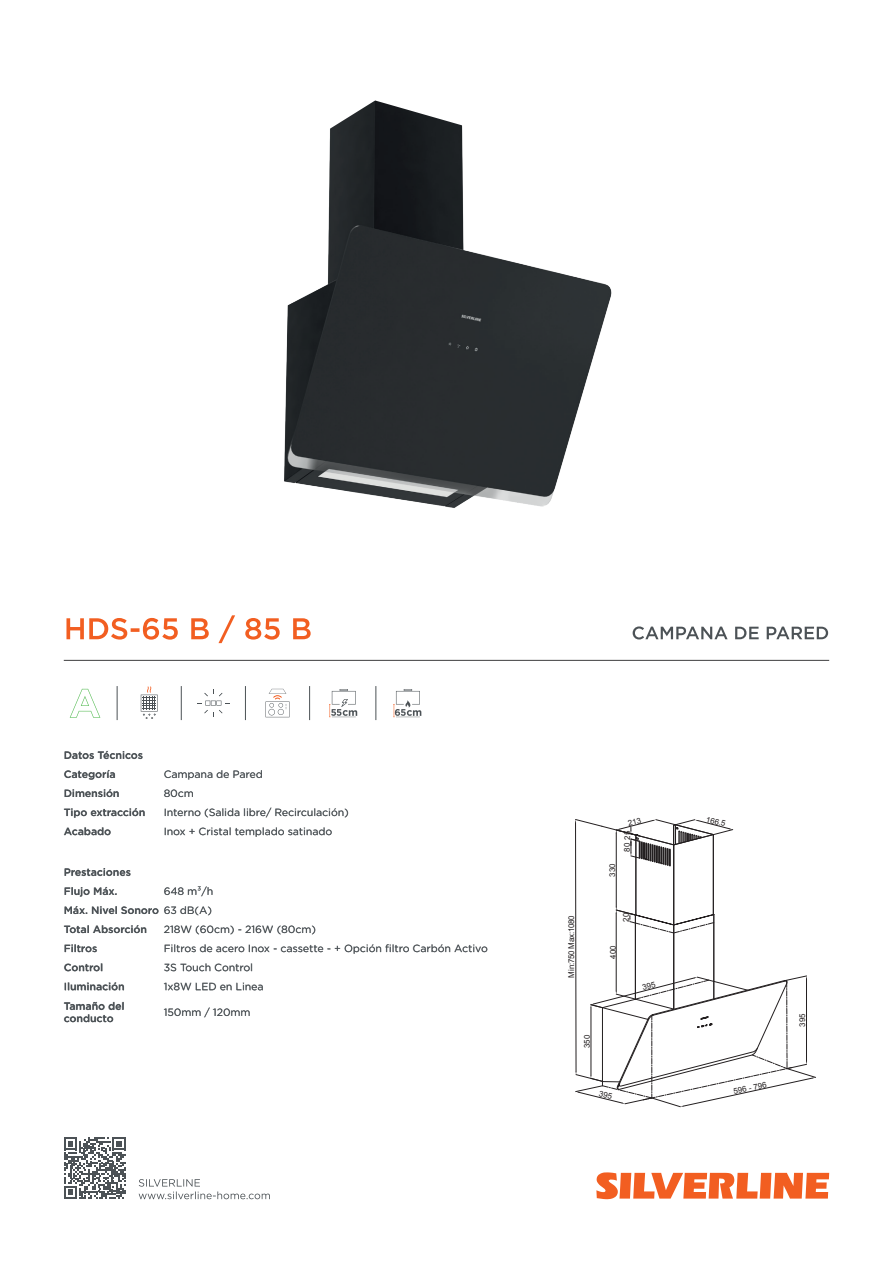
<style>
.page{position:relative;width:893px;height:1263px;background:#fff}
.page>*{position:absolute;margin:0;border:0;box-sizing:border-box;transform-origin:0 0}
.t1{font:10.5px "Gotham";color:#4c5256}
.t2{font:500 10.5px/19.2px "Gotham";color:#4c5256}
.t3{font:7.95px "Arial";color:#231f20}
.s1{font-weight:400}
</style>
<div class="page">
<svg style="left:596px;top:1172px;width:233px;height:27px"></svg>
<svg style="left:139px;top:1179px;width:131px;height:20px"></svg>
<svg style="left:64px;top:1137px;width:62px;height:62px"></svg>
<svg style="left:633px;top:626px;width:195px;height:13px"></svg>
<svg style="left:66px;top:615px;width:245px;height:28px"></svg>
<hr style="left:64px;top:660px;width:765px;height:1px;background:#3e3e3f">
<svg style="left:165px;top:827px;width:167px;height:10px"></svg>
<svg style="left:64px;top:827px;width:47px;height:8px"></svg>
<svg style="left:165px;top:808px;width:183px;height:9px"></svg>
<svg style="left:64px;top:808px;width:81px;height:10px"></svg>
<svg style="left:164px;top:789px;width:29px;height:8px"></svg>
<svg style="left:65px;top:789px;width:54px;height:8px"></svg>
<svg style="left:164px;top:770px;width:98px;height:9px"></svg>
<svg style="left:64px;top:770px;width:51px;height:9px"></svg>
<svg style="left:65px;top:751px;width:78px;height:8px"></svg>
<svg style="left:164px;top:1007px;width:86px;height:10px"></svg>
<svg style="left:64px;top:1002px;width:60px;height:20px"></svg>
<svg style="left:164px;top:983px;width:99px;height:7px"></svg>
<svg style="left:65px;top:982px;width:59px;height:8px"></svg>
<svg style="left:164px;top:964px;width:88px;height:7px"></svg>
<svg style="left:64px;top:964px;width:38px;height:7px"></svg>
<svg style="left:165px;top:944px;width:322px;height:10px"></svg>
<svg style="left:65px;top:944px;width:32px;height:8px"></svg>
<svg style="left:164px;top:925px;width:151px;height:9px"></svg>
<svg style="left:64px;top:925px;width:82px;height:8px"></svg>
<svg style="left:164px;top:906px;width:47px;height:9px"></svg>
<svg style="left:65px;top:906px;width:93px;height:8px"></svg>
<svg style="left:164px;top:886px;width:48px;height:10px"></svg>
<svg style="left:65px;top:887px;width:52px;height:9px"></svg>
<svg style="left:65px;top:868px;width:65px;height:8px"></svg>
<svg style="left:141px;top:686px;width:17px;height:33px"></svg>
<svg style="left:70px;top:689px;width:30px;height:29px"></svg>
<hr style="left:117px;top:686px;width:1px;height:34px;background:#4c5256">
<svg style="left:197px;top:689px;width:32px;height:28px"></svg>
<svg style="left:329px;top:689px;width:28px;height:29px"></svg>
<svg style="left:393px;top:689px;width:28px;height:29px"></svg>
<hr style="left:181px;top:686px;width:1px;height:34px;background:#4c5256">
<hr style="left:245px;top:686px;width:1px;height:34px;background:#4c5256">
<hr style="left:309px;top:686px;width:1px;height:34px;background:#4c5256">
<hr style="left:376px;top:686px;width:1px;height:34px;background:#4c5256">
<svg style="left:266px;top:689px;width:24px;height:28px"></svg>
<img style="left:284px;top:100px;width:328px;height:408px">
<svg style="left:575px;top:819px;width:241px;height:288px"></svg>
<p class="t2" style="left:64px;top:745px;width:81px">Datos Técnicos<br>Categoría</p>
<p class="t1" style="left:164px;top:767px;width:101px">Campana de Pared</p>
<p class="t2" style="left:64px;top:783px;width:57px">Dimensión</p>
<p class="t1" style="left:164px;top:786px;width:32px">80cm</p>
<p class="t2" style="left:64px;top:803px;width:83px">Tipo extracción</p>
<p class="t1" style="left:164px;top:806px;width:187px">Interno (Salida libre/ Recirculación)</p>
<p class="t2" style="left:64px;top:822px;width:49px">Acabado</p>
<p class="t1" style="left:164px;top:825px;width:170px">Inox + Cristal templado satinado</p>
<p class="t2" style="left:64px;top:862px;width:69px">Prestaciones<br>Flujo Máx.</p>
<p class="t2" style="left:64px;top:881px;width:151px;text-indent:100px"><span class="s1">648 m³/h<br></span>Máx. Nivel Sonoro <span class="s1">63 dB(A)<br></span>Total Absorción</p>
<p class="t1" style="left:164px;top:922px;width:154px">218W (60cm) - 216W (80cm)</p>
<p class="t2" style="left:64px;top:939px;width:35px">Filtros</p>
<p class="t1" style="left:164px;top:942px;width:326px">Filtros de acero Inox - cassette - + Opción filtro Carbón Activo</p>
<p class="t2" style="left:64px;top:958px;width:41px">Control</p>
<p class="t1" style="left:164px;top:961px;width:91px">3S Touch Control</p>
<p class="t2" style="left:64px;top:977px;width:62px">Iluminación</p>
<p class="t1" style="left:164px;top:980px;width:101px">1x8W LED en Linea</p>
<p class="t2" style="left:64px;top:999px;width:62px;line-height:12.6px">Tamaño del conducto</p>
<p class="t1" style="left:164px;top:1005px;width:88px">150mm / 120mm</p>
<p class="t3" style="left:566px;top:978px;width:65px;rotate:-90deg">M 057 : n i M 0801 : xa</p>
<p class="t3" style="left:607px;top:876px;width:15px;rotate:-90deg">330</p>
<p class="t3" style="left:622px;top:852px;width:22px;rotate:-90deg">80 25</p>
<p class="t3" style="left:621px;top:921px;width:10px;rotate:-90deg">20</p>
<p class="t3" style="left:608px;top:959px;width:15px;rotate:-90deg">400</p>
<p class="t3" style="left:582px;top:1048px;width:15px;rotate:-90deg">350</p>
<p class="t3" style="left:707px;top:814px;width:21px;rotate:14deg">166.5</p>
<p class="t3" style="left:732px;top:1086px;width:35px;rotate:-12deg">596 - 796</p>
<p class="t3" style="left:797px;top:1027px;width:15px;rotate:-90deg">395</p>
</div>
